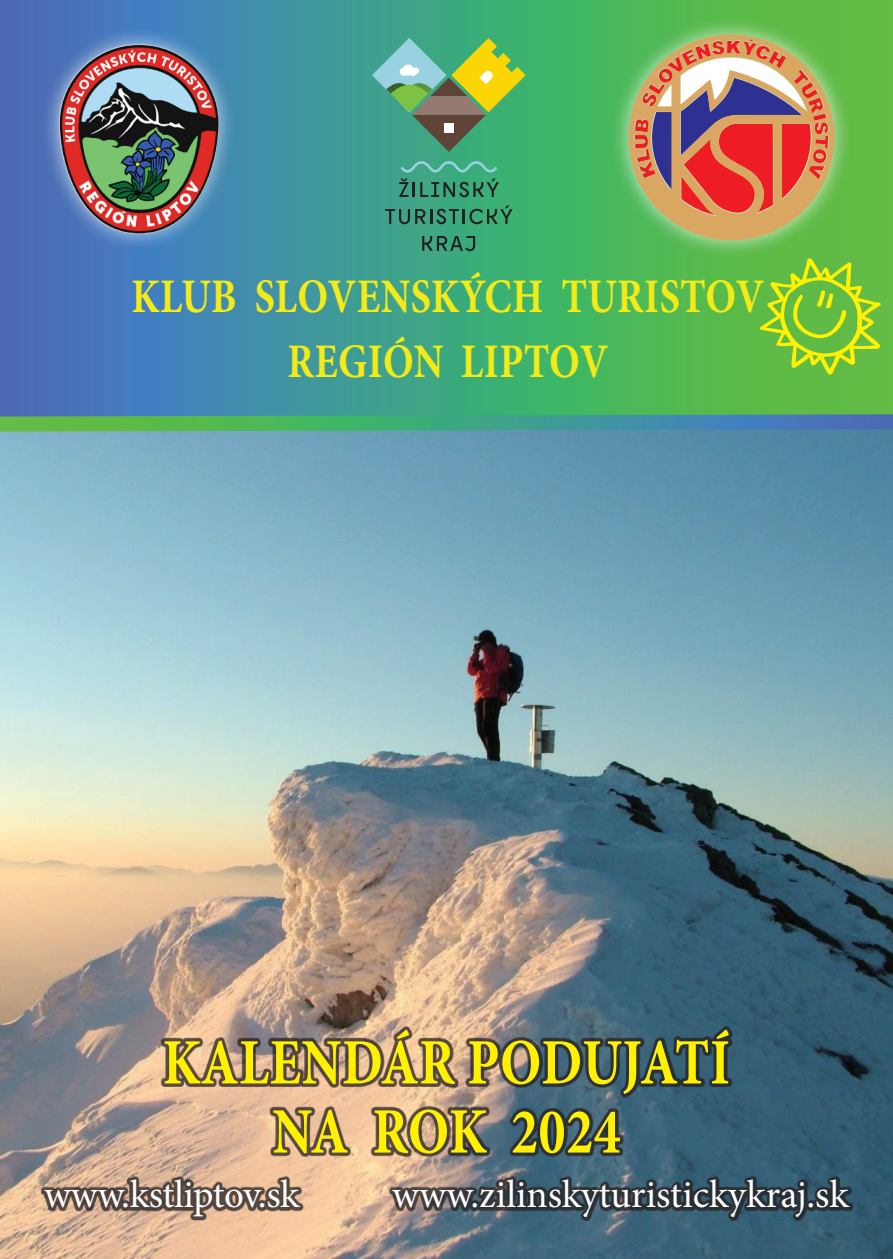
<style>
.page{position:relative;width:893px;height:1259px;background:#fff}
.page>*{position:absolute;margin:0;border:0;box-sizing:border-box;transform-origin:0 0}
.t1{font:700 64.8px/69px "Minion Pro";letter-spacing:.01em;color:#fff101;text-align:center;scale:.83 1}
.t2{font:700 48.3px/64.8px "Minion Pro";letter-spacing:.01em;color:#f2eb17;scale:.83 1}
.t3{font:39px "Minion Pro";letter-spacing:-.005em;color:#fff}
</style>
<div class="page">
<svg style="left:0;top:0;width:893px;height:407px"></svg>
<img style="left:0;top:439px;width:893px;height:820px">
<svg style="left:760px;top:258px;width:121px;height:117px"></svg>
<div style="left:41px;top:1026px;width:812px;height:194px;background:#231f20;opacity:.75"></div>
<div style="left:40px;top:26px;width:197px;height:225px;background:#fff;opacity:.75"></div>
<img style="left:55px;top:42px;width:166px;height:194px">
<svg style="left:399px;top:178px;width:100px;height:19px"></svg>
<svg style="left:385px;top:205px;width:128px;height:19px"></svg>
<svg style="left:422px;top:236px;width:53px;height:15px"></svg>
<svg style="left:372px;top:38px;width:154px;height:114px"></svg>
<svg style="left:401px;top:161px;width:96px;height:11px"></svg>
<div style="left:610px;top:16px;width:243px;height:243px;background:#fff;opacity:.75"></div>
<svg style="left:628px;top:34px;width:206px;height:206px"></svg>
<svg style="left:0;top:407px;width:893px;height:32px"></svg>
<p class="t2" style="left:288px;top:264px;width:576px;text-indent:-156px">KLUB SLOVENSKÝCH TURISTOV<br>REGIÓN LIPTOV</p>
<h1 class="t1" style="left:163px;top:1027px;width:685px">KALENDÁR PODUJATÍ<br>NA ROK 2024</h1>
<p class="t3" style="left:44px;top:1168px;width:257px">www.kstliptov.sk</p>
<p class="t3" style="left:392px;top:1168px;width:458px">www.zilinskyturistickykraj.sk</p>
</div>
